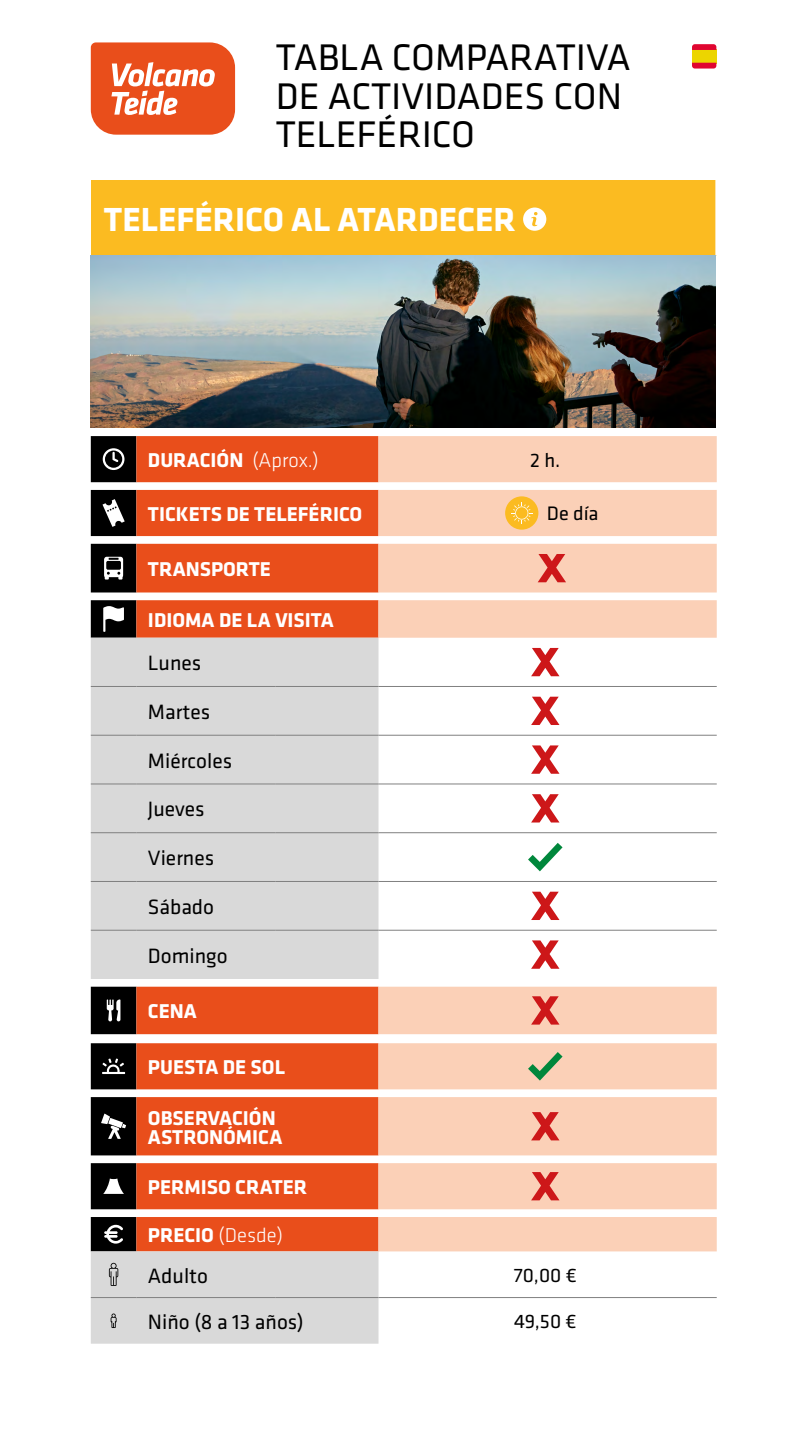
<style>
.page{position:relative;width:810px;height:1440px;background:#fff}
.page>*{position:absolute;margin:0;border:0;box-sizing:border-box;transform-origin:0 0}
.t1{font:38.4px/38.4px "Klavika";color:#000}
.t2{font:700 34.58px "Klavika";color:#fff}
.t3{font:21.52px "Klavika";color:#000}
.t4{font:700 20.77px/19.1px "Klavika";color:#fff}
.t5{font:300 20.77px "Klavika";color:#fff}
.t6{font:20.25px "Klavika";color:#000}
.s1{font-weight:300}
.s2{font-weight:700}
</style>
<div class="page">
<div style="left:91px;top:180px;width:626px;height:76px;background:#fbbb21"></div>
<svg style="left:136px;top:436px;width:243px;height:202px;background:#eb6336"></svg>
<svg style="left:379px;top:436px;width:338px;height:815px;fill:#fbd4bd"></svg>
<svg style="left:91px;top:638px;width:288px;height:706px;background:#e0ae9d"></svg>
<hr style="left:715px;top:180px;width:3px;height:76px;background:#fff">
<hr style="left:91px;top:1297px;width:45px;height:1px;background:#808080">
<hr style="left:136px;top:1297px;width:140px;height:1px;background:#808080">
<hr style="left:276px;top:1297px;width:103px;height:1px;background:#808080">
<hr style="left:379px;top:1297px;width:338px;height:1px;background:#808080">
<hr style="left:136px;top:686px;width:140px;height:1px;background:#808080">
<hr style="left:276px;top:686px;width:103px;height:1px;background:#808080">
<hr style="left:379px;top:686px;width:338px;height:1px;background:#808080">
<hr style="left:136px;top:735px;width:140px;height:1px;background:#808080">
<hr style="left:276px;top:735px;width:103px;height:1px;background:#808080">
<hr style="left:379px;top:735px;width:338px;height:1px;background:#808080">
<hr style="left:136px;top:784px;width:140px;height:1px;background:#808080">
<hr style="left:276px;top:784px;width:103px;height:1px;background:#808080">
<hr style="left:379px;top:784px;width:338px;height:1px;background:#808080">
<hr style="left:136px;top:832px;width:140px;height:1px;background:#808080">
<hr style="left:276px;top:832px;width:103px;height:1px;background:#808080">
<hr style="left:379px;top:832px;width:338px;height:1px;background:#808080">
<hr style="left:136px;top:881px;width:140px;height:1px;background:#808080">
<hr style="left:276px;top:881px;width:103px;height:1px;background:#808080">
<hr style="left:379px;top:881px;width:338px;height:1px;background:#808080">
<hr style="left:136px;top:930px;width:140px;height:1px;background:#808080">
<hr style="left:276px;top:930px;width:103px;height:1px;background:#808080">
<hr style="left:379px;top:930px;width:338px;height:1px;background:#808080">
<svg style="left:523px;top:208px;width:23px;height:23px"></svg>
<img style="left:91px;top:256px;width:624px;height:172px">
<div style="left:505px;top:496px;width:33px;height:34px;background:#fbbb21;border-radius:50%"></div>
<svg style="left:511px;top:503px;width:21px;height:20px"></svg>
<svg style="left:538px;top:554px;width:28px;height:28px"></svg>
<svg style="left:531px;top:648px;width:29px;height:28px"></svg>
<svg style="left:531px;top:697px;width:29px;height:28px"></svg>
<svg style="left:531px;top:745px;width:29px;height:29px"></svg>
<svg style="left:531px;top:794px;width:29px;height:29px"></svg>
<svg style="left:528px;top:843px;width:35px;height:28px"></svg>
<svg style="left:531px;top:892px;width:29px;height:28px"></svg>
<svg style="left:531px;top:940px;width:29px;height:29px"></svg>
<svg style="left:531px;top:996px;width:29px;height:29px"></svg>
<svg style="left:528px;top:1052px;width:35px;height:29px"></svg>
<svg style="left:531px;top:1112px;width:29px;height:28px"></svg>
<svg style="left:531px;top:1172px;width:29px;height:28px"></svg>
<svg style="left:91px;top:436px;width:45px;height:815px;background:#7a7a7a"></svg>
<svg style="left:109px;top:1263px;width:9px;height:23px"></svg>
<svg style="left:111px;top:1314px;width:6px;height:14px"></svg>
<svg style="left:690px;top:42px;width:28px;height:28px"></svg>
<div style="left:692px;top:50px;width:24px;height:13px;background:#ecd500"></div>
<svg style="left:692px;top:44px;width:24px;height:6px"></svg>
<svg style="left:692px;top:63px;width:24px;height:6px"></svg>
<svg style="left:91px;top:42px;width:144px;height:93px;background:#ed6f45"></svg>
<h1 class="t1" style="left:276px;top:39px;width:356px">TABLA COMPARATIVA<br>DE ACTIVIDADES CON<br>TELEFÉRICO</h1>
<h2 class="t2" style="left:104px;top:200px;width:413px">TELEFÉRICO AL ATARDECER</h2>
<p class="t4" style="left:148px;top:451px;width:172px">DURACIÓN <span class="s1">(Aprox.)</span></p>
<p class="t6" style="left:530px;top:449px;width:32px">2 h.</p>
<p class="t4" style="left:148px;top:505px;width:216px">TICKETS DE TELEFÉRICO</p>
<p class="t6" style="left:547px;top:502px;width:53px">De día</p>
<p class="t4" style="left:148px;top:560px;width:124px">TRANSPORTE</p>
<p class="t4" style="left:148px;top:611px;width:187px">IDIOMA DE LA VISITA</p>
<p class="t3" style="left:148px;top:651px;width:55px">Lunes</p>
<p class="t3" style="left:148px;top:700px;width:64px">Martes</p>
<p class="t3" style="left:148px;top:749px;width:86px">Miércoles</p>
<p class="t3" style="left:148px;top:798px;width:58px">Jueves</p>
<p class="t3" style="left:148px;top:846px;width:68px">Viernes</p>
<p class="t3" style="left:148px;top:895px;width:68px">Sábado</p>
<p class="t3" style="left:148px;top:944px;width:81px">Domingo</p>
<p class="t4" style="left:148px;top:1002px;width:50px">CENA</p>
<p class="t4" style="left:148px;top:1058px;width:139px">PUESTA DE SOL</p>
<p class="t4" style="left:148px;top:1108px;width:136px">OBSERVACIÓN<br>ASTRONÓMICA</p>
<p class="t4" style="left:148px;top:1178px;width:161px">PERMISO CRATER</p>
<p class="t5" style="left:148px;top:1224px;width:137px"><span class="s2">PRECIO</span> (Desde)</p>
<p class="t3" style="left:148px;top:1264px;width:62px">Adulto</p>
<p class="t6" style="left:514px;top:1264px;width:64px">70,00 €</p>
<p class="t3" style="left:148px;top:1310px;width:157px">Niño (8 a 13 años)</p>
<p class="t6" style="left:514px;top:1310px;width:64px">49,50 €</p>
</div>
